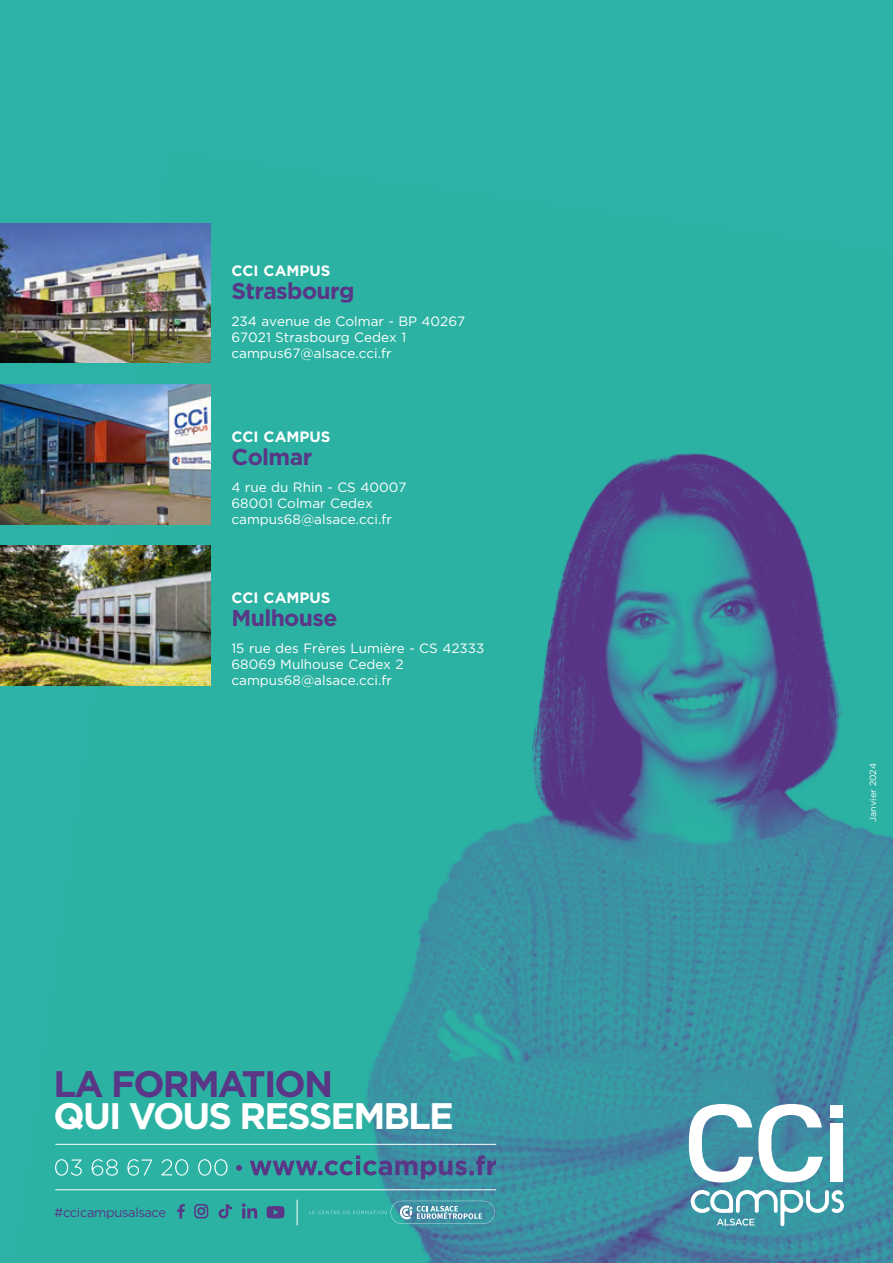
<style>
.page{position:relative;width:893px;height:1263px;background:#2cb3a5}
.page>*{position:absolute;margin:0;border:0;box-sizing:border-box;transform-origin:0 0}
.t1{font:700 36.9px "Gotham";letter-spacing:-.05em;color:#fff}
.t2{font:700 36.9px "Gotham";letter-spacing:-.05em;color:#593686}
.t3{font:700 22.8px "Gotham";letter-spacing:-.025em;color:#593686}
.t4{font:700 15px "Gotham";color:#fff}
.t5{font:13.5px/16.2px "Gotham";color:#fff}
.t6{font:13.05px "Gotham";letter-spacing:-.03em;color:#593686}
.t7{font:9px "Gotham";color:#fff}
</style>
<div class="page">
<img style="left:18px;top:223px;width:875px;height:1040px">
<img style="left:0;top:384px;width:210px;height:140px">
<img style="left:0;top:223px;width:210px;height:140px">
<img style="left:0;top:545px;width:210px;height:140px">
<hr style="left:55px;top:1144px;width:441px;height:1px;background:#fff">
<hr style="left:55px;top:1189px;width:441px;height:1px;background:#fff">
<svg style="left:250px;top:1155px;width:246px;height:24px"></svg>
<svg style="left:55px;top:1159px;width:173px;height:17px"></svg>
<svg style="left:236px;top:1165px;width:6px;height:6px"></svg>
<svg style="left:297px;top:1200px;width:1px;height:25px"></svg>
<svg style="left:691px;top:1190px;width:153px;height:36px;background:#70b3bd"></svg>
<div style="left:830px;top:1123px;width:13px;height:59px;background:#fff"></div>
<svg style="left:689px;top:1104px;width:134px;height:78px;background:#8abac7"></svg>
<div style="left:830px;top:1104px;width:13px;height:13px;background:#fff"></div>
<svg style="left:309px;top:1201px;width:186px;height:23px"></svg>
<svg style="left:242px;top:1203px;width:15px;height:15px"></svg>
<svg style="left:267px;top:1206px;width:17px;height:12px"></svg>
<svg style="left:177px;top:1204px;width:8px;height:14px"></svg>
<svg style="left:194px;top:1204px;width:14px;height:14px"></svg>
<svg style="left:219px;top:1204px;width:13px;height:14px"></svg>
<p class="t4" style="left:231px;top:261px;width:101px">CCI CAMPUS</p>
<h2 class="t3" style="left:231px;top:276px;width:125px">Strasbourg</h2>
<p class="t5" style="left:231px;top:313px;width:235px">234 avenue de Colmar - BP 40267<br>67021 Strasbourg Cedex 1 campus67@alsace.cci.fr</p>
<p class="t4" style="left:231px;top:427px;width:101px">CCI CAMPUS</p>
<h2 class="t3" style="left:231px;top:442px;width:82px">Colmar</h2>
<p class="t5" style="left:231px;top:478px;width:176px">4 rue du Rhin - CS 40007<br>68001 Colmar Cedex campus68@alsace.cci.fr</p>
<p class="t4" style="left:231px;top:588px;width:101px">CCI CAMPUS</p>
<h2 class="t3" style="left:231px;top:603px;width:107px">Mulhouse</h2>
<p class="t5" style="left:231px;top:639px;width:254px">15 rue des Frères Lumière - CS 42333<br>68069 Mulhouse Cedex 2 campus68@alsace.cci.fr</p>
<h1 class="t2" style="left:54px;top:1059px;width:281px">LA FORMATION</h1>
<h1 class="t1" style="left:54px;top:1091px;width:402px">QUI VOUS RESSEMBLE</h1>
<p class="t6" style="left:54px;top:1204px;width:113px">#ccicampusalsace</p>
<p class="t7" style="left:867px;top:822px;width:60px;rotate:-90deg">Janvier 2024</p>
</div>
